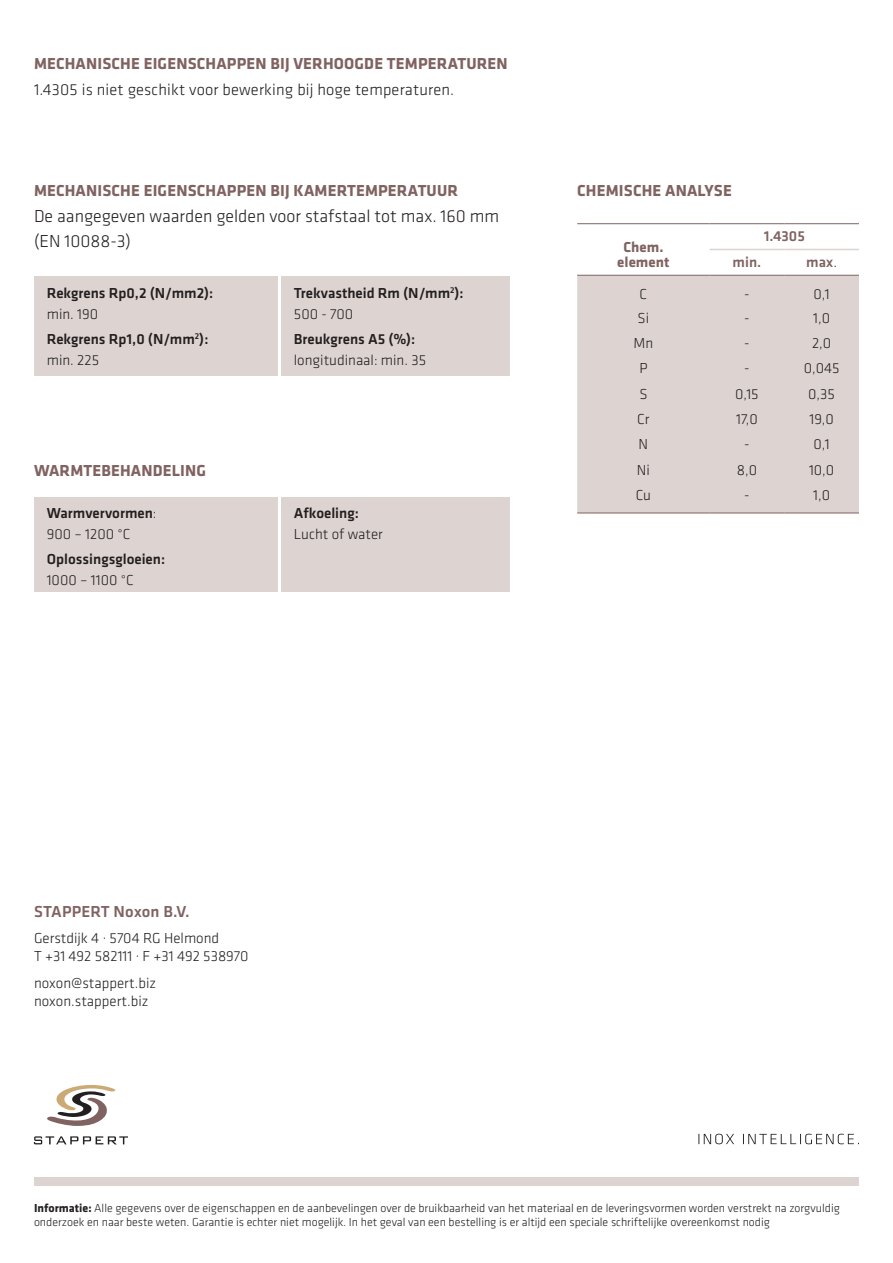
<style>
.page{position:relative;width:893px;height:1263px;background:#fff}
.page>*{position:absolute;margin:0;border:0;box-sizing:border-box;transform-origin:0 0}
.t1{font:300 18px/25.5px "Klavika";color:#231f20}
.t2{font:300 16.5px/25.5px "Klavika";letter-spacing:.01em;color:#231f20}
.t3{font:700 16.5px "Klavika";letter-spacing:.01em;color:#806361}
.t4{font:500 16.5px "Klavika";letter-spacing:.01em;color:#806361}
.t5{font:300 15px/21px "Klavika";color:#231f20}
.t6{font:500 15px/21px "Klavika";color:#231f20}
.t7{font:500 15px "Klavika";color:#806361}
.t8{font:700 15px/15px "Klavika";color:#806361;text-align:center}
.t9{font:300 12px/14.4px "Klavika";color:#231f20}
.s1{font-weight:700;color:#806361}
.s2{font-weight:300}
.s3{font-weight:500}
.s4{font-weight:300;color:#231f20}
.s5{font-weight:700}
</style>
<div class="page">
<svg style="left:698px;top:1134px;width:161px;height:10px"></svg>
<div style="left:34px;top:1177px;width:825px;height:8px;background:#ddd4d1"></div>
<svg style="left:34px;top:1136px;width:94px;height:8px"></svg>
<svg style="left:47px;top:1085px;width:68px;height:41px"></svg>
<div style="left:577px;top:276px;width:282px;height:237px;background:#ddd4d1"></div>
<hr style="left:710px;top:249px;width:74px;height:1px;background:#ddd4d1">
<hr style="left:784px;top:249px;width:75px;height:1px;background:#ddd4d1">
<hr style="left:577px;top:223px;width:133px;height:1px;background:#806361">
<hr style="left:710px;top:223px;width:74px;height:1px;background:#806361">
<hr style="left:784px;top:223px;width:75px;height:1px;background:#806361">
<hr style="left:577px;top:275px;width:133px;height:1px;background:#806361">
<hr style="left:710px;top:275px;width:74px;height:1px;background:#806361">
<hr style="left:784px;top:275px;width:75px;height:1px;background:#806361">
<hr style="left:577px;top:513px;width:133px;height:1px;background:#806361">
<hr style="left:710px;top:513px;width:74px;height:1px;background:#806361">
<hr style="left:784px;top:513px;width:75px;height:1px;background:#806361">
<div style="left:35px;top:277px;width:243px;height:54px;background:#ddd4d1"></div>
<div style="left:35px;top:323px;width:243px;height:52px;background:#ddd4d1"></div>
<div style="left:281px;top:277px;width:228px;height:54px;background:#ddd4d1"></div>
<div style="left:281px;top:323px;width:228px;height:52px;background:#ddd4d1"></div>
<div style="left:35px;top:497px;width:243px;height:54px;background:#ddd4d1"></div>
<div style="left:35px;top:543px;width:243px;height:49px;background:#ddd4d1"></div>
<div style="left:281px;top:497px;width:228px;height:75px;background:#ddd4d1"></div>
<div style="left:281px;top:564px;width:228px;height:28px;background:#ddd4d1"></div>
<p class="t2" style="left:34px;top:51px;width:475px"><span class="s1">MECHANISCHE EIGENSCHAPPEN BIJ VERHOOGDE TEMPERATUREN<br></span>1.4305 is niet geschikt voor bewerking bij hoge temperaturen.</p>
<p class="t3" style="left:34px;top:179px;width:426px">MECHANISCHE EIGENSCHAPPEN BIJ KAMERTEMPERATUUR</p>
<p class="t1" style="left:34px;top:203px;width:467px">De aangegeven waarden gelden voor stafstaal tot max. 160 mm (EN 10088-3)</p>
<p class="t6" style="left:47px;top:282px;width:168px">Rekgrens Rp0,2 (N/mm2): <span class="s2">min. 190</span></p>
<p class="t6" style="left:47px;top:328px;width:163px">Rekgrens Rp1,0 (N/mm<sup>2</sup>): <span class="s2">min. 225</span></p>
<p class="t6" style="left:294px;top:282px;width:171px">Trekvastheid Rm (N/mm<sup>2</sup>):<br><span class="s2">500 - 700</span></p>
<p class="t5" style="left:294px;top:328px;width:134px"><span class="s3">Breukgrens A5 (%): </span>longitudinaal: min. 35</p>
<p class="t3" style="left:34px;top:458px;width:173px">WARMTEBEHANDELING</p>
<p class="t6" style="left:47px;top:502px;width:111px">Warmvervormen<span class="s2">:<br>900 – 1200 °C</span></p>
<p class="t6" style="left:47px;top:548px;width:120px">Oplossingsgloeien:<br><span class="s2">1000 – 1100 °C</span></p>
<p class="t5" style="left:294px;top:502px;width:91px"><span class="s3">Afkoeling:<br></span>Lucht of water</p>
<p class="t3" style="left:577px;top:179px;width:156px">CHEMISCHE ANALYSE</p>
<p class="t8" style="left:617px;top:239px;width:54px">Chem. element</p>
<p class="t7" style="left:764px;top:226px;width:43px">1.4305</p>
<p class="t7" style="left:733px;top:252px;width:30px">min.</p>
<p class="t7" style="left:806px;top:252px;width:32px">max<span class="s4">.</span></p>
<p class="t5" style="left:640px;top:284px;width:9px">C</p>
<p class="t5" style="left:744px;top:284px;width:7px">-</p>
<p class="t5" style="left:813px;top:284px;width:18px">0,1</p>
<p class="t5" style="left:638px;top:307px;width:13px">Si</p>
<p class="t5" style="left:744px;top:307px;width:7px">-</p>
<p class="t5" style="left:813px;top:307px;width:18px">1,0</p>
<p class="t5" style="left:633px;top:332px;width:21px">Mn</p>
<p class="t5" style="left:744px;top:332px;width:7px">-</p>
<p class="t5" style="left:812px;top:332px;width:21px">2,0</p>
<p class="t5" style="left:639px;top:358px;width:10px">P</p>
<p class="t5" style="left:744px;top:358px;width:7px">-</p>
<p class="t5" style="left:804px;top:358px;width:37px">0,045</p>
<p class="t5" style="left:639px;top:383px;width:10px">S</p>
<p class="t5" style="left:735px;top:383px;width:25px">0,15</p>
<p class="t5" style="left:808px;top:383px;width:28px">0,35</p>
<p class="t5" style="left:637px;top:408px;width:14px">Cr</p>
<p class="t5" style="left:736px;top:408px;width:23px">17,0</p>
<p class="t5" style="left:809px;top:408px;width:26px">19,0</p>
<p class="t5" style="left:639px;top:434px;width:11px">N</p>
<p class="t5" style="left:744px;top:434px;width:7px">-</p>
<p class="t5" style="left:813px;top:434px;width:18px">0,1</p>
<p class="t5" style="left:637px;top:459px;width:14px">Ni</p>
<p class="t5" style="left:737px;top:459px;width:22px">8,0</p>
<p class="t5" style="left:809px;top:459px;width:27px">10,0</p>
<p class="t5" style="left:636px;top:485px;width:17px">Cu</p>
<p class="t5" style="left:744px;top:485px;width:7px">-</p>
<p class="t5" style="left:813px;top:485px;width:18px">1,0</p>
<p class="t4" style="left:34px;top:900px;width:157px">STAPPERT Noxon B.V.</p>
<p class="t5" style="left:34px;top:927px;width:187px">Gerstdijk 4 · 5704 RG Helmond</p>
<p class="t5" style="left:34px;top:945px;width:216px">T +31 492 582111 · F +31 492 538970</p>
<p class="t5" style="left:34px;top:972px;width:124px">noxon@stappert.biz</p>
<p class="t5" style="left:34px;top:990px;width:116px">noxon.stappert.biz</p>
<p class="t9" style="left:34px;top:1200px;width:807px"><span class="s5">Informatie:</span> Alle gegevens over de eigenschappen en de aanbevelingen over de bruikbaarheid van het materiaal en de leveringsvormen worden verstrekt na zorgvuldig onderzoek en naar beste weten. Garantie is echter niet mogelijk. In het geval van een bestelling is er altijd een speciale schriftelijke overeenkomst nodig</p>
</div>
